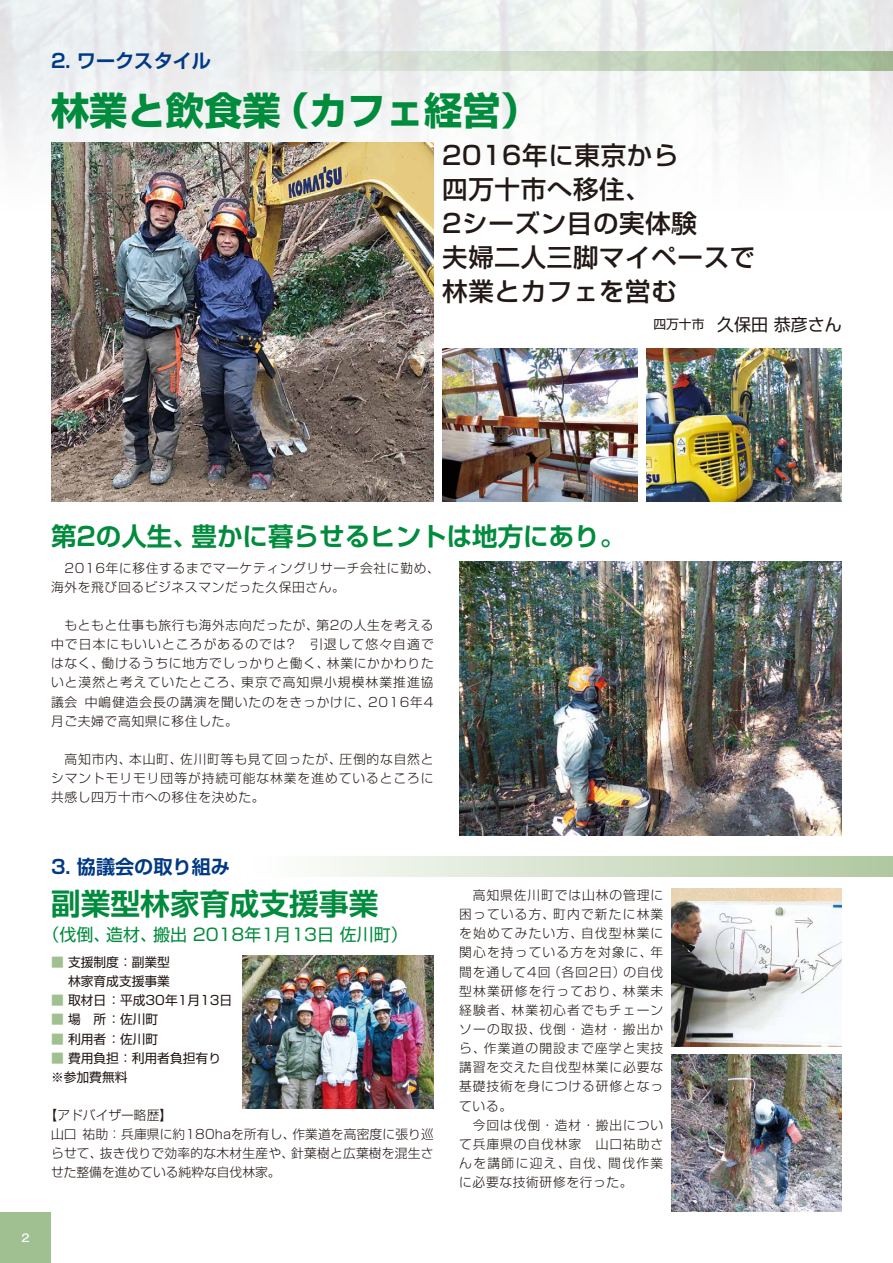
<style>
.page{position:relative;width:893px;height:1263px;background:#fff}
.page>*{position:absolute;margin:0;border:0;box-sizing:border-box;transform-origin:0 0}
.t1{font:700 38.25px "Shin Go Pro";color:#008b3d}
.t2{font:700 29.7px "Shin Go Pro De";color:#008b3d}
.t3{font:500 25.5px/34px "Shin Go Pro";letter-spacing:.025em;color:#221815}
.t4{font:700 25.5px "Shin Go Pro De";color:#008b3d}
.t5{font:700 19.2px "Shin Go Pro De";color:#003984}
.t6{font:16.95px "Shin Go Pro";color:#008b3d}
.t7{font:16.95px "Shin Go Pro";color:#221815}
.t8{font:300 12.75px/19.2px "Shin Go Pro";letter-spacing:.07em;color:#221815;text-align:justify}
.t9{font:300 12.75px/19.2px "Shin Go Pro";letter-spacing:.09em;color:#221815}
.t10{font:300 12.75px/19.2px "Shin Go Pro";letter-spacing:.01em;color:#221815}
.t11{font:12.75px/19.2px "Shin Go Pro";color:#221815}
.t12{font:300 12.75px/19.2px "Shin Go Pro";letter-spacing:.05em;color:#221815}
.t13{font:500 10.65px "Gothic MB101 Pro";color:#fff}
.s1{font-size:12.75px}
.s2{color:#a1c091}
</style>
<div class="page">
<img style="left:0;top:0;width:893px;height:1212px">
<img style="left:51px;top:142px;width:383px;height:360px">
<img style="left:242px;top:956px;width:192px;height:153px">
<img style="left:672px;top:889px;width:170px;height:157px">
<img style="left:672px;top:1054px;width:170px;height:158px">
<img style="left:459px;top:561px;width:383px;height:275px">
<img style="left:442px;top:349px;width:196px;height:153px">
<img style="left:646px;top:349px;width:196px;height:153px">
<div style="left:51px;top:51px;width:842px;height:19px;background:linear-gradient(to right,#f8f6ff,#aac29c)"></div>
<div style="left:51px;top:857px;width:842px;height:19px;background:linear-gradient(to right,#fff,#b5cba5)"></div>
<div style="left:0;top:1212px;width:51px;height:51px;background:#a1c091"></div>
<h3 class="t5" style="left:51px;top:45px;width:161px">2. ワークスタイル</h3>
<h1 class="t1" style="left:51px;top:80px;width:489px">林業と飲食業（カフェ経営）</h1>
<h3 class="t3" style="left:442px;top:135px;width:315px">2016年に東京から<br>四万十市へ移住、<br>2シーズン目の実体験<br>夫婦二人三脚マイペースで林業とカフェを営む</h3>
<h3 class="t7" style="left:653px;top:310px;width:190px"><span class="s1">四万十市　</span>久保田 恭彦さん</h3>
<p class="t13" style="left:21px;top:1228px;width:10px">2</p>
<h3 class="t4" style="left:51px;top:515px;width:576px">第2の人生、豊かに暮らせるヒントは地方にあり。</h3>
<p class="t12" style="left:51px;top:556px;width:390px">　2016年に移住するまでマーケティングリサーチ会社に勤め、海外を飛び回るビジネスマンだった久保田さん。</p>
<p class="t8" style="left:51px;top:614px;width:384px">　もともと仕事も旅行も海外志向だったが、第2の人生を考える中で日本にもいいところがあるのでは?　引退して悠々自適ではなく、働けるうちに地方でしっかりと働く、林業にかかわりたいと漠然と考えていたところ、東京で高知県小規模林業推進協議会 中嶋健造会長の講演を聞いたのをきっかけに、2016年4月ご夫婦で高知県に移住した。</p>
<p class="t8" style="left:51px;top:748px;width:384px">　高知市内、本山町、佐川町等も見て回ったが、圧倒的な自然とシマントモリモリ団等が持続可能な林業を進めているところに共感し四万十市への移住を決めた。</p>
<h3 class="t5" style="left:51px;top:851px;width:180px">3. 協議会の取り組み</h3>
<h2 class="t2" style="left:51px;top:879px;width:329px">副業型林家育成支援事業</h2>
<h3 class="t6" style="left:43px;top:920px;width:367px">（伐倒、造材、搬出 2018年1月13日 佐川町）</h3>
<p class="t11" style="left:51px;top:951px;width:121px"><span class="s2">■</span> 支援制度：副業型　 林家育成支援事業</p>
<p class="t11" style="left:51px;top:989px;width:183px"><span class="s2">■</span> 取材日 ：平成30年1月13日</p>
<p class="t11" style="left:51px;top:1008px;width:109px"><span class="s2">■</span> 場　所 ：佐川町</p>
<p class="t11" style="left:51px;top:1027px;width:109px"><span class="s2">■</span> 利用者 ：佐川町</p>
<p class="t11" style="left:51px;top:1047px;width:172px"><span class="s2">■</span> 費用負担：利用者負担有り※参加費無料</p>
<p class="t10" style="left:51px;top:1104px;width:384px;text-indent:-6px">【アドバイザー略歴】<br>山口 祐助：兵庫県に約180haを所有し、作業道を高密度に張り巡らせて、抜き伐りで効率的な木材生産や、針葉樹と広葉樹を混生させた整備を進めている純粋な自伐林家。</p>
<p class="t9" style="left:459px;top:884px;width:206px">　高知県佐川町では山林の管理に困っている方、町内で新たに林業を始めてみたい方、自伐型林業に関心を持っている方を対象に、年間を通して4回（各回2日）の自伐型林業研修を行っており、林業未経験者、林業初心者でもチェーンソーの取扱、伐倒・造材・搬出から、作業道の開設まで座学と実技講習を交えた自伐型林業に必要な基礎技術を身につける研修となっている。<br>　今回は伐倒・造材・搬出について兵庫県の自伐林家　山口祐助さんを講師に迎え、自伐、間伐作業に必要な技術研修を行った。</p>
</div>
